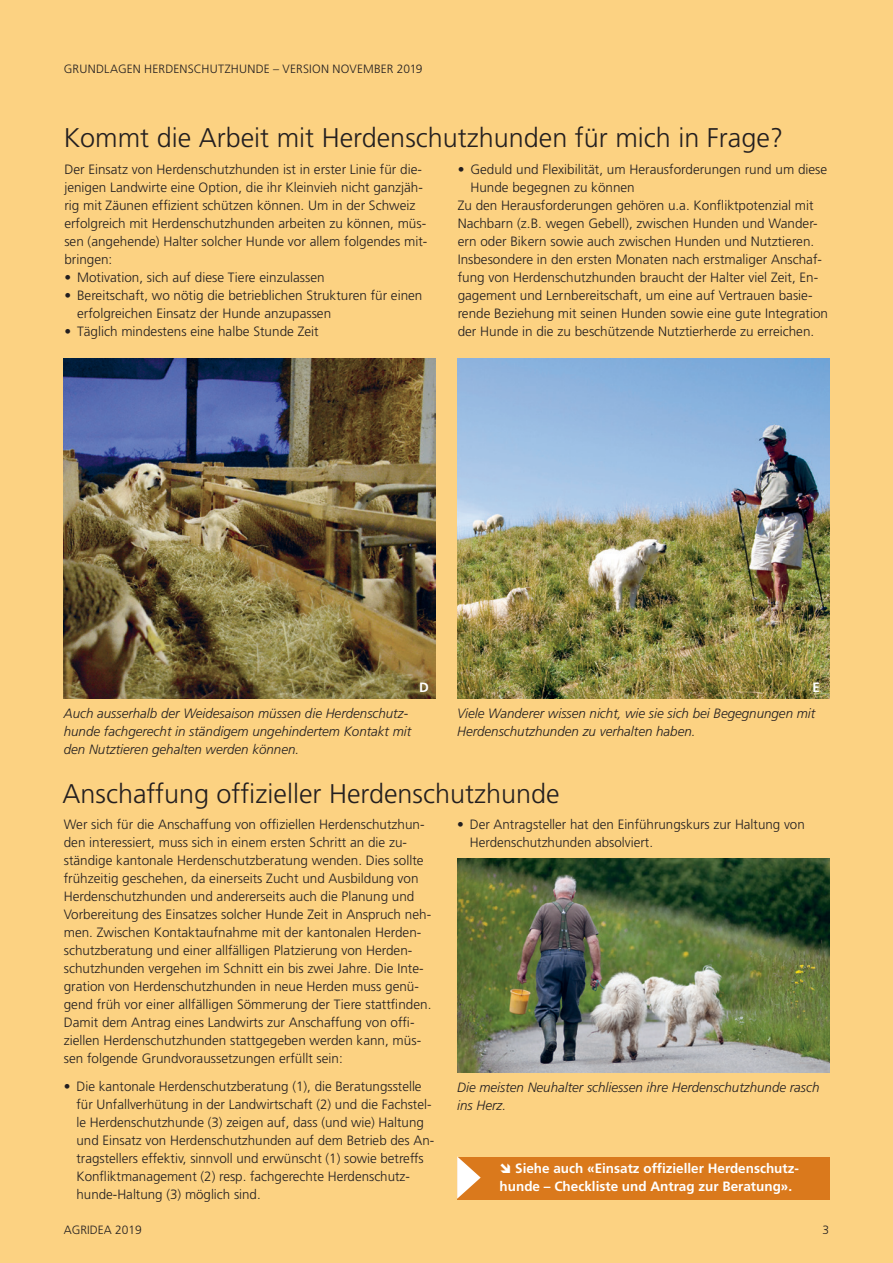
<style>
.page{position:relative;width:893px;height:1263px;background:#fcd282}
.page>*{position:absolute;margin:0;border:0;box-sizing:border-box;transform-origin:0 0}
._08_18Pt_Untertitel{font:300 27px "Frutiger";color:#231f20}
._03_9_Pt_Grundtext{font:300 27px "Frutiger";color:#231f20}
._03_9_Pt_Grundtext-2{font:300 13.5px/18px "Frutiger";color:#231f20}
.t1{font:italic 300 13.5px/18px "Frutiger";color:#231f20}
._03_9_Pt_Grundtext-3{font:700 13.5px/18px "Frutiger";color:#fff}
.t2{font:300 12px "Frutiger";letter-spacing:.01em;color:#231f20}
</style>
<div class="page">
<div style="left:457px;top:1157px;width:373px;height:42px;background:#da791c"></div>
<svg style="left:457px;top:1156px;width:24px;height:43px"></svg>
<img style="left:64px;top:358px;width:372px;height:340px">
<img style="left:457px;top:358px;width:372px;height:340px">
<img style="left:457px;top:858px;width:372px;height:215px">
<p class="t2" style="left:64px;top:62px;width:360px">GRUNDLAGEN HERDENSCHUTZHUNDE – VERSION NOVEMBER 2019</p>
<p class="_08_18Pt_Untertitel" style="left:64px;top:122px;width:721px">Kommt die Arbeit mit Herdenschutzhunden für mich in Frage?</p>
<p class="_03_9_Pt_Grundtext-2" style="left:64px;top:160px;width:363px">Der Einsatz von Herdenschutzhunden ist in erster Linie für die&shy;jenigen Landwirte eine Option, die ihr Kleinvieh nicht ganzjäh&shy;rig mit Zäunen effizient schützen können. Um in der Schweiz erfolgreich mit Herdenschutzhunden arbeiten zu können, müs&shy;sen (angehende) Halter solcher Hunde vor allem folgendes mit&shy;bringen:</p>
<p class="_03_9_Pt_Grundtext-2" style="left:64px;top:268px;width:262px">• Motivation, sich auf diese Tiere einzulassen</p>
<p class="_03_9_Pt_Grundtext-2" style="left:77px;top:286px;width:347px;text-indent:-13px">• Bereitschaft, wo nötig die betrieblichen Strukturen für einen erfolgreichen Einsatz der Hunde anzupassen</p>
<p class="_03_9_Pt_Grundtext-2" style="left:64px;top:322px;width:256px">• Täglich mindestens eine halbe Stunde Zeit</p>
<p class="_03_9_Pt_Grundtext-2" style="left:470px;top:160px;width:358px;text-indent:-13px">• Geduld und Flexibilität, um Herausforderungen rund um diese<br>Hunde begegnen zu können</p>
<p class="_03_9_Pt_Grundtext-2" style="left:458px;top:196px;width:361px">Zu den Herausforderungen gehören u.a. Konfliktpotenzial mit<br>Nachbarn (z.B. wegen Gebell), zwischen Hunden und Wander&shy;ern oder Bikern sowie auch zwischen Hunden und Nutztieren.</p>
<p class="_03_9_Pt_Grundtext-2" style="left:458px;top:250px;width:372px">Insbesondere in den ersten Monaten nach erstmaliger Anschaf&shy;fung von Herdenschutzhunden braucht der Halter viel Zeit, En&shy;gagement und Lernbereitschaft, um eine auf Vertrauen basie&shy;rende Beziehung mit seinen Hunden sowie eine gute Integration der Hunde in die zu beschützende Nutztierherde zu erreichen.</p>
<p class="t1" style="left:64px;top:704px;width:349px">Auch ausserhalb der Weidesaison müssen die Herdenschutz&shy;hunde fachgerecht in ständigem ungehindertem Kontakt mit den Nutztieren gehalten werden können.</p>
<p class="_03_9_Pt_Grundtext-3" style="left:419px;top:678px;width:11px">D</p>
<p class="_03_9_Pt_Grundtext-3" style="left:812px;top:678px;width:9px">E</p>
<p class="t1" style="left:457px;top:704px;width:360px">Viele Wanderer wissen nicht, wie sie sich bei Begegnungen mit<br>Herdenschutzhunden zu verhalten haben.</p>
<p class="_03_9_Pt_Grundtext" style="left:63px;top:778px;width:499px">Anschaffung offizieller Herdenschutzhunde</p>
<p class="_03_9_Pt_Grundtext-2" style="left:64px;top:815px;width:369px">Wer sich für die Anschaffung von offiziellen Herdenschutzhun&shy;den interessiert, muss sich in einem ersten Schritt an die zu&shy;ständige kantonale Herdenschutzberatung wenden. Dies sollte frühzeitig geschehen, da einerseits Zucht und Ausbildung von Herdenschutzhunden und andererseits auch die Planung und Vorbereitung des Einsatzes solcher Hunde Zeit in Anspruch neh&shy;men. Zwischen Kontaktaufnahme mit der kantonalen Herden&shy;schutzberatung und einer allfälligen Platzierung von Herden&shy;schutzhunden vergehen im Schnitt ein bis zwei Jahre. Die Inte&shy;gration von Herdenschutzhunden in neue Herden muss genü&shy;gend früh vor einer allfälligen Sömmerung der Tiere stattfinden.<br>Damit dem Antrag eines Landwirts zur Anschaffung von offi&shy;ziellen Herdenschutzhunden stattgegeben werden kann, müs&shy;sen folgende Grundvoraussetzungen erfüllt sein:</p>
<p class="_03_9_Pt_Grundtext-2" style="left:77px;top:1077px;width:359px;text-indent:-13px">• Die kantonale Herdenschutzberatung (1), die Beratungsstelle für Unfallverhütung in der Landwirtschaft (2) und die Fachstel&shy;le Herdenschutzhunde (3) zeigen auf, dass (und wie) Haltung und Einsatz von Herdenschutzhunden auf dem Betrieb des An&shy;tragstellers effektiv, sinnvoll und erwünscht (1) sowie betreffs Konfliktmanagement (2) resp. fachgerechte Herdenschutz&shy;hunde-Haltung (3) möglich sind.</p>
<p class="_03_9_Pt_Grundtext-2" style="left:470px;top:815px;width:336px;text-indent:-13px">• Der Antragsteller hat den Einführungskurs zur Haltung von<br>Herdenschutzhunden absolviert.</p>
<p class="t1" style="left:457px;top:1078px;width:364px">Die meisten Neuhalter schliessen ihre Herdenschutzhunde rasch ins Herz.</p>
<p class="_03_9_Pt_Grundtext-3" style="left:500px;top:1159px;width:301px;text-indent:16px">Siehe auch «Einsatz offizieller Herdenschutz&shy;hunde – Checkliste und Antrag zur Beratung».</p>
<p class="t2" style="left:64px;top:1223px;width:80px">AGRIDEA 2019</p>
<p class="t2" style="left:822px;top:1223px;width:8px">3</p>
</div>
